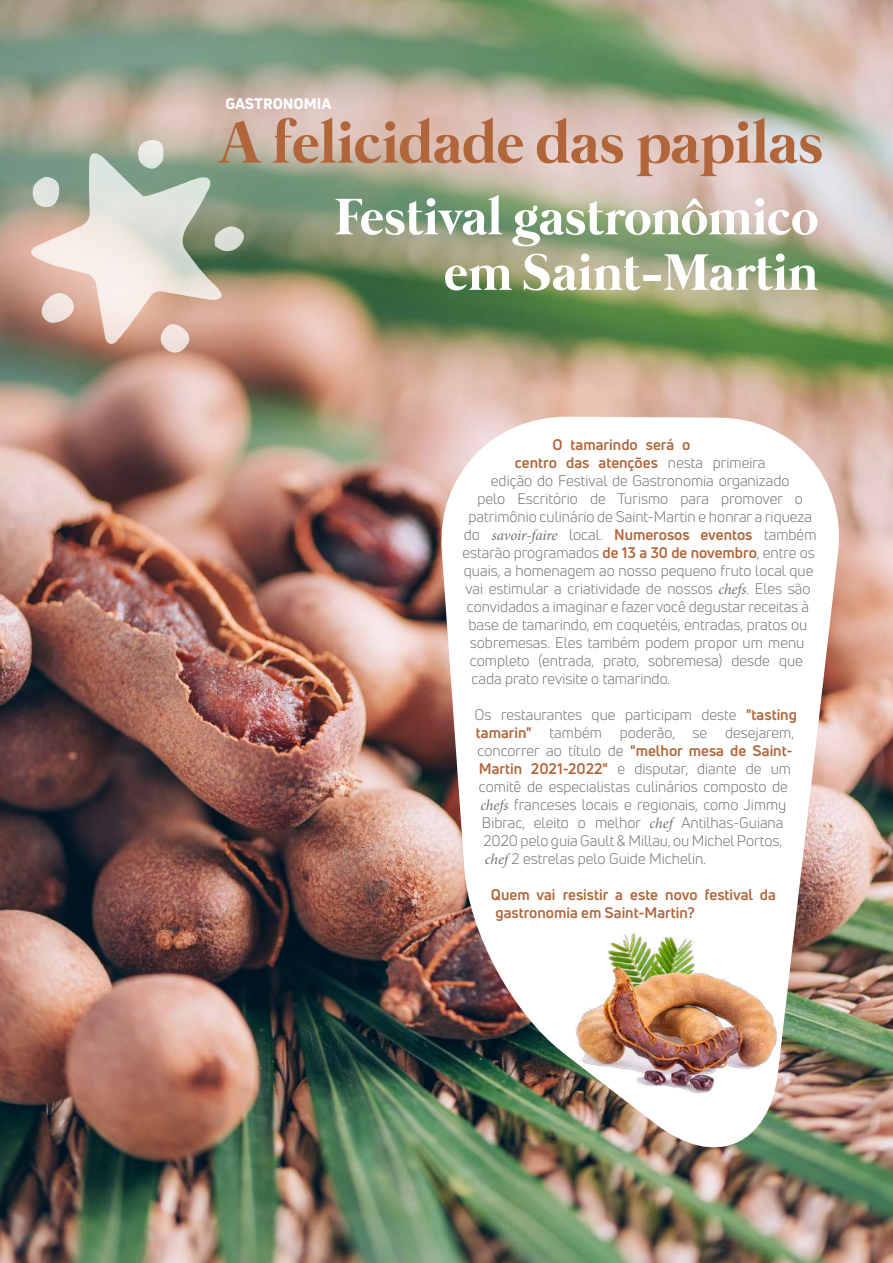
<style>
.page{position:relative;width:893px;height:1263px;background:#fff}
.page>*{position:absolute;margin:0;border:0;box-sizing:border-box;transform-origin:0 0}
.t1{font:700 60px "Mermaid";color:#b0663a}
.t2{font:700 52.5px/55.5px "Mermaid";color:#fff;text-align:right}
.t3{font:15px "Uni Neue";color:#737376}
.t4{font:700 15px/18px "Uni Neue";color:#b0663a}
.t5{font:800 15px "Uni Neue";color:#fff}
.s1{font-weight:400;color:#737376}
.s2{font-family:"Minion Pro";font-weight:400;font-style:italic;color:#737376}
.s3{font-weight:700;color:#b0663a}
.s4{font-family:"Minion Pro";font-style:italic}
</style>
<div class="page">
<img style="left:0;top:0;width:893px;height:1263px">
<img style="left:436px;top:416px;width:411px;height:753px">
<svg style="left:30px;top:138px;width:217px;height:216px;background:#c0b7a7"></svg>
<img style="left:574px;top:931px;width:207px;height:164px">
<p class="t5" style="left:225px;top:94px;width:108px">GASTRONOMIA</p>
<h1 class="t1" style="left:220px;top:109px;width:605px">A felicidade das papilas</h1>
<h2 class="t2" style="left:335px;top:193px;width:485px">Festival gastronômico em Saint-Martin</h2>
<p class="t4" style="left:552px;top:435px;width:139px">O tamarindo será o</p>
<p class="t4" style="left:515px;top:453px;width:252px">centro das atenções <span class="s1">nesta primeira</span></p>
<p class="t3" style="left:491px;top:472px;width:300px">edição do Festival de Gastronomia organizado</p>
<p class="t3" style="left:477px;top:490px;width:327px">pelo Escritório de Turismo para promover o</p>
<p class="t3" style="left:468px;top:508px;width:345px">patrimônio culinário de Saint-Martin e honrar a riqueza</p>
<p class="t4" style="left:464px;top:525px;width:354px"><span class="s1">do</span> <span class="s2">savoir-faire</span> <span class="s1">local.</span> Numerosos eventos <span class="s1">também</span></p>
<p class="t3" style="left:462px;top:544px;width:354px">estarão programados <span class="s3">de 13 a 30 de novembro</span>, entre os</p>
<p class="t3" style="left:464px;top:562px;width:351px">quais, a homenagem ao nosso pequeno fruto local que</p>
<p class="t3" style="left:465px;top:580px;width:346px">vai estimular a criatividade de nossos <span class="s4">chefs</span>. Eles são</p>
<p class="t3" style="left:467px;top:598px;width:343px">convidados a imaginar e fazer você degustar receitas à</p>
<p class="t3" style="left:468px;top:616px;width:340px">base de tamarindo, em coquetéis, entradas, pratos ou</p>
<p class="t3" style="left:470px;top:634px;width:336px">sobremesas. Eles também podem propor um menu</p>
<p class="t3" style="left:470px;top:652px;width:335px">completo (entrada, prato, sobremesa) desde que</p>
<p class="t3" style="left:471px;top:670px;width:200px">cada prato revisite o tamarindo.</p>
<p class="t3" style="left:474px;top:706px;width:324px">Os restaurantes que participam deste <span class="s3">"tasting</span></p>
<p class="t3" style="left:476px;top:724px;width:320px"><span class="s3">tamarin"</span> também poderão, se desejarem,</p>
<p class="t3" style="left:477px;top:742px;width:317px">concorrer ao título de <span class="s3">"melhor mesa de Saint-</span></p>
<p class="t3" style="left:479px;top:760px;width:313px"><span class="s3">Martin 2021-2022"</span> e disputar, diante de um</p>
<p class="t3" style="left:479px;top:778px;width:311px">comitê de especialistas culinários composto de</p>
<p class="t3" style="left:480px;top:796px;width:307px"><span class="s4">chefs</span> franceses locais e regionais, como Jimmy</p>
<p class="t3" style="left:482px;top:814px;width:303px">Bibrac, eleito o melhor <span class="s4">chef</span> Antilhas-Guiana</p>
<p class="t3" style="left:483px;top:832px;width:300px">2020 pelo guia Gault &amp; Millau, ou Michel Portos,</p>
<p class="t3" style="left:485px;top:850px;width:223px"><span class="s4">chef</span> 2 estrelas pelo Guide Michelin.</p>
<p class="t4" style="left:495px;top:885px;width:282px;text-indent:-4px">Quem vai resistir a este novo festival da gastronomia em Saint-Martin?</p>
</div>
